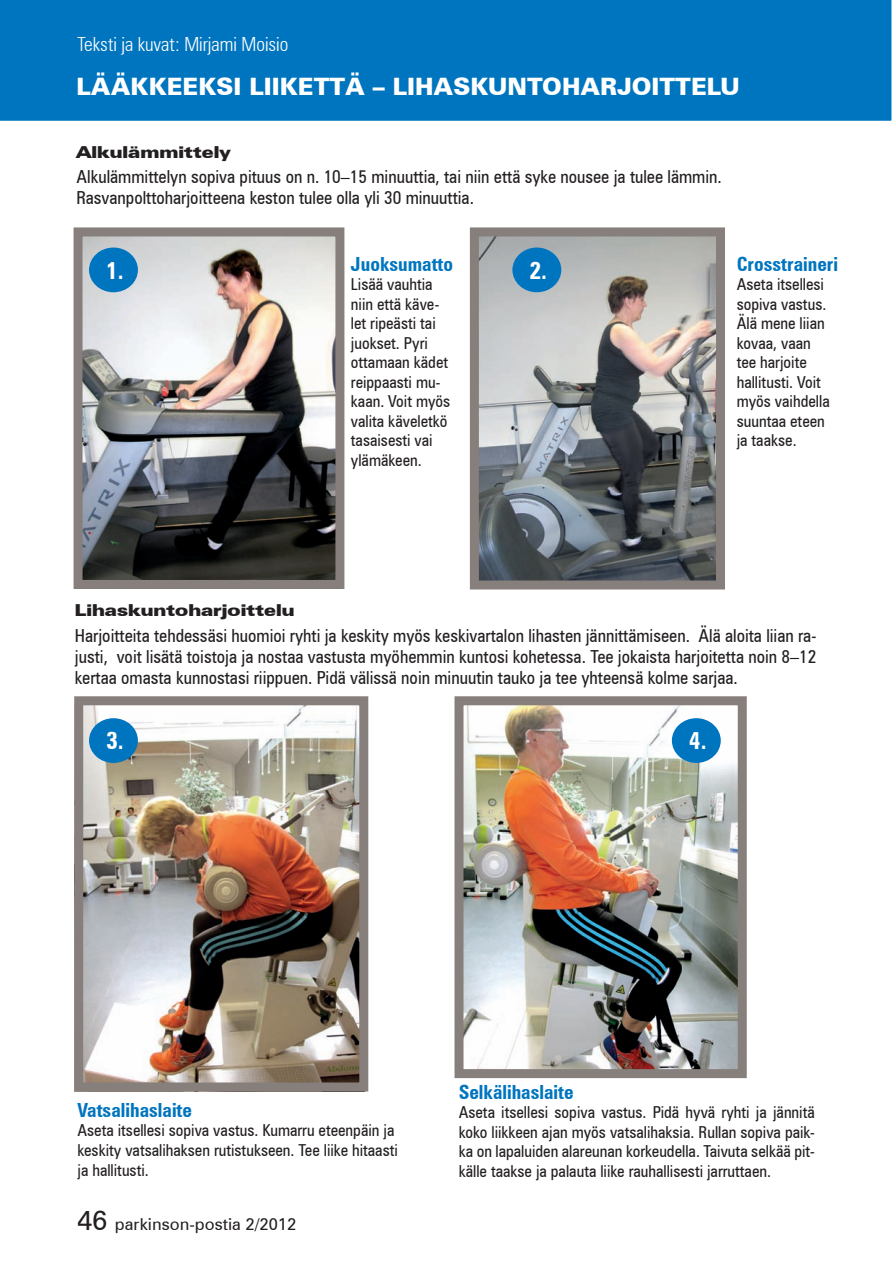
<style>
.page{position:relative;width:893px;height:1263px;background:#fff}
.page>*{position:absolute;margin:0;border:0;box-sizing:border-box;transform-origin:0 0}
.t1{font:900 24px "Zurich BT";color:#fff}
.t2{font:700 condensed 24px "Zurich BT";color:#fff}
.t3{font:700 condensed 19.5px "Zurich BT";color:#0075bf}
.t4{font:300 condensed 19.5px "Zurich BT";color:#fff}
.t5{font:condensed 18px/21px "Zurich BT";color:#231f20}
.t6{font:condensed 16.5px/19.5px "Zurich BT";color:#231f20}
.t7{font:900 expanded 16.5px "Zurich BT";color:#231f20}
.t8{font:16.5px "Zurich BT";color:#231f20}
.s1{font-size:27px}
</style>
<div class="page">
<div style="left:0;top:0;width:892px;height:121px;background:#0075bf"></div>
<div style="left:77px;top:77px;width:739px;height:34px;background:#0075bf"></div>
<img style="left:464px;top:706px;width:273px;height:362px">
<img style="left:84px;top:706px;width:274px;height:375px">
<img style="left:480px;top:237px;width:235px;height:342px">
<img style="left:84px;top:237px;width:250px;height:342px">
<div style="left:89px;top:248px;width:49px;height:44px;background:#0075bf;border-radius:50%"></div>
<div style="left:512px;top:248px;width:49px;height:44px;background:#0075bf;border-radius:50%"></div>
<div style="left:89px;top:718px;width:49px;height:45px;background:#0075bf;border-radius:50%"></div>
<div style="left:672px;top:718px;width:49px;height:45px;background:#0075bf;border-radius:50%"></div>
<div style="left:74px;top:227px;width:270px;height:362px;border:9px solid #867f7c"></div>
<div style="left:470px;top:227px;width:255px;height:362px;border:9px solid #867f7c"></div>
<div style="left:74px;top:696px;width:294px;height:395px;border:9px solid #867f7c"></div>
<div style="left:454px;top:696px;width:293px;height:382px;border:9px solid #867f7c"></div>
<p class="t4" style="left:78px;top:32px;width:212px">Teksti ja kuvat: Mirjami Moisio</p>
<h1 class="t1" style="left:77px;top:72px;width:665px">LÄÄKKEEKSI LIIKETTÄ – LIHASKUNTOHARJOITTELU</h1>
<p class="t7" style="left:77px;top:142px;width:156px">Alkulämmittely</p>
<p class="t5" style="left:77px;top:166px;width:647px">Alkulämmittelyn sopiva pituus on n. 10–15 minuuttia, tai niin että syke nousee ja tulee lämmin.<br>Rasvanpolttoharjoitteena keston tulee olla yli 30 minuuttia.</p>
<p class="t3" style="left:351px;top:252px;width:104px">Juoksumatto</p>
<p class="t6" style="left:351px;top:274px;width:101px">Lisää vauhtia niin että käve&shy;let ripeästi tai juokset. Pyri ottamaan kädet reippaasti mu&shy;kaan. Voit myös valita käveletkö tasaisesti vai ylämäkeen.</p>
<h1 class="t2" style="left:106px;top:255px;width:19px">1.</h1>
<h1 class="t2" style="left:529px;top:255px;width:19px">2.</h1>
<p class="t3" style="left:737px;top:252px;width:103px">Crosstraineri</p>
<p class="t6" style="left:737px;top:274px;width:95px">Aseta itsellesi sopiva vastus.<br>Älä mene liian kovaa, vaan tee harjoite hallitusti. Voit myös vaihdella suuntaa eteen ja taakse.</p>
<p class="t7" style="left:75px;top:601px;width:221px">Lihaskuntoharjoittelu</p>
<p class="t5" style="left:75px;top:625px;width:743px;text-align:justify">Harjoitteita tehdessäsi huomioi ryhti ja keskity myös keskivartalon lihasten jännittämiseen. Älä aloita liian ra&shy;justi, voit lisätä toistoja ja nostaa vastusta myöhemmin kuntosi kohetessa. Tee jokaista harjoitetta noin 8–12 kertaa omasta kunnostasi riippuen. Pidä välissä noin minuutin tauko ja tee yhteensä kolme sarjaa.</p>
<h1 class="t2" style="left:106px;top:726px;width:19px">3.</h1>
<h1 class="t2" style="left:689px;top:726px;width:19px">4.</h1>
<p class="t3" style="left:77px;top:1098px;width:116px">Vatsalihaslaite</p>
<p class="t6" style="left:77px;top:1121px;width:322px">Aseta itsellesi sopiva vastus. Kumarru eteenpäin ja keskity vatsalihaksen rutistukseen. Tee liike hitaasti ja hallitusti.</p>
<p class="t8" style="left:78px;top:1214px;width:220px"><span class="s1">46</span> parkinson-postia 2/2012</p>
<p class="t3" style="left:459px;top:1080px;width:116px">Selkälihaslaite</p>
<p class="t6" style="left:459px;top:1102px;width:358px;text-align:justify">Aseta itsellesi sopiva vastus. Pidä hyvä ryhti ja jännitä koko liikkeen ajan myös vatsalihaksia. Rullan sopiva paik&shy;ka on lapaluiden alareunan korkeudella. Taivuta selkää pit&shy;källe taakse ja palauta liike rauhallisesti jarruttaen.</p>
</div>
